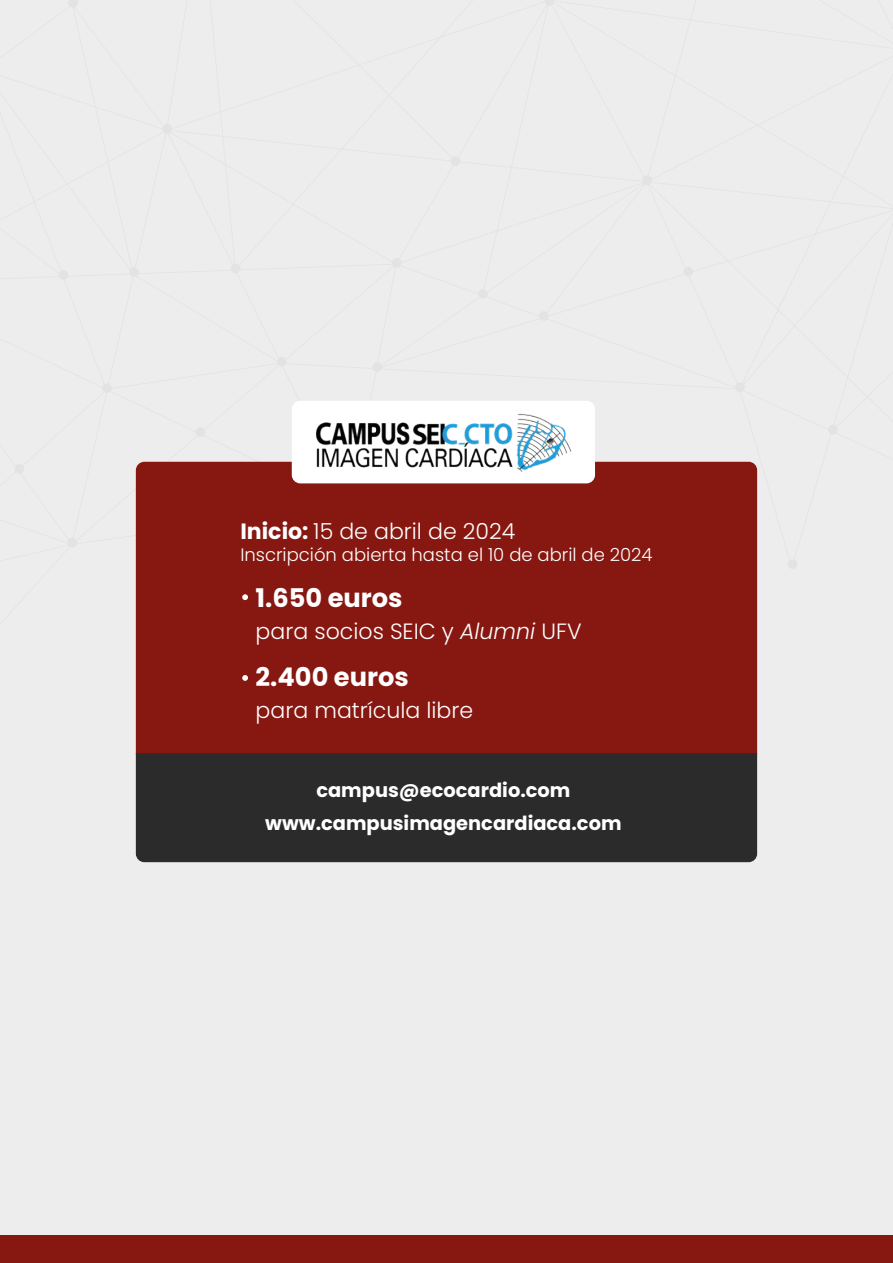
<style>
.page{position:relative;width:893px;height:1263px;background:#ededed}
.page>*{position:absolute;margin:0;border:0;box-sizing:border-box;transform-origin:0 0}
.t1{font:700 25.65px "Poppins";color:#fff}
.t2{font:300 22.05px "Poppins";color:#fff}
.t3{font:700 19.35px "Poppins";color:#fff}
.t4{font:300 18px "Poppins";color:#fff}
.s1{font-weight:700}
.s2{font-style:italic}
</style>
<div class="page">
<div style="left:277px;top:357px;width:10px;height:10px;background:#e3e3e3;border-radius:50%"></div>
<div style="left:59px;top:270px;width:9px;height:10px;background:#e3e3e3;border-radius:50%"></div>
<div style="left:231px;top:264px;width:9px;height:9px;background:#e3e3e3;border-radius:50%"></div>
<div style="left:392px;top:258px;width:9px;height:10px;background:#e3e3e3;border-radius:50%"></div>
<div style="left:450px;top:156px;width:10px;height:10px;background:#e3e3e3;border-radius:50%"></div>
<div style="left:372px;top:362px;width:10px;height:10px;background:#e3e3e3;border-radius:50%"></div>
<div style="left:478px;top:289px;width:10px;height:10px;background:#e3e3e3;border-radius:50%"></div>
<div style="left:539px;top:311px;width:10px;height:10px;background:#e3e3e3;border-radius:50%"></div>
<div style="left:683px;top:267px;width:10px;height:9px;background:#e3e3e3;border-radius:50%"></div>
<div style="left:735px;top:382px;width:10px;height:10px;background:#e3e3e3;border-radius:50%"></div>
<div style="left:788px;top:559px;width:9px;height:10px;background:#e3e3e3;border-radius:50%"></div>
<div style="left:828px;top:425px;width:10px;height:9px;background:#e3e3e3;border-radius:50%"></div>
<div style="left:642px;top:175px;width:10px;height:10px;background:#e3e3e3;border-radius:50%"></div>
<div style="left:102px;top:383px;width:10px;height:10px;background:#e3e3e3;border-radius:50%"></div>
<div style="left:0;top:1235px;width:893px;height:28px;background:#871811"></div>
<div style="left:136px;top:462px;width:621px;height:291px;background:#871811"></div>
<div style="left:136px;top:753px;width:621px;height:109px;background:#2b2b2b"></div>
<svg style="left:135px;top:401px;width:216px;height:224px"></svg>
<svg style="left:242px;top:675px;width:6px;height:6px"></svg>
<div style="left:292px;top:401px;width:303px;height:82px;background:#fff;border-radius:9px"></div>
<img style="left:316px;top:413px;width:256px;height:59px">
<p class="t2" style="left:240px;top:518px;width:276px"><span class="s1">Inicio:</span> 15 de abril de 2024</p>
<p class="t4" style="left:240px;top:544px;width:414px">Inscripción abierta hasta el 10 de abril de 2024</p>
<p class="t1" style="left:256px;top:583px;width:148px">1.650 euros</p>
<p class="t2" style="left:256px;top:618px;width:327px">para socios SEIC y <span class="s2">Alumni</span> UFV</p>
<p class="t1" style="left:256px;top:662px;width:155px">2.400 euros</p>
<p class="t2" style="left:256px;top:698px;width:219px">para matrícula libre</p>
<p class="t3" style="left:316px;top:779px;width:256px">campus@ecocardio.com</p>
<p class="t3" style="left:265px;top:812px;width:358px">www.campusimagencardiaca.com</p>
</div>
